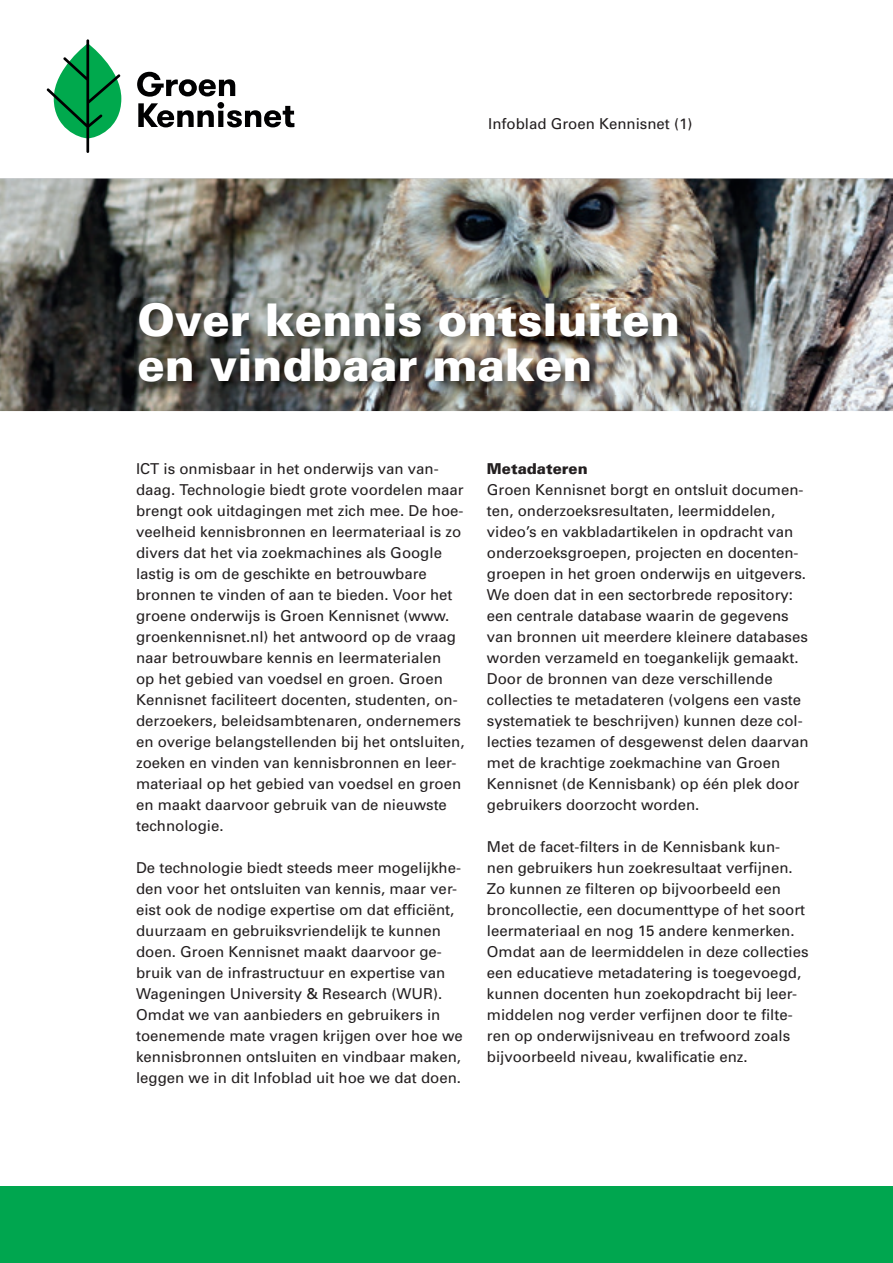
<style>
.page{position:relative;width:893px;height:1263px;background:#fff}
.page>*{position:absolute;margin:0;border:0;box-sizing:border-box;transform-origin:0 0}
.t1{font:900 45px/45px "Univers";color:#fff}
.t2{font:15px/21px "Univers";color:#231f20}
.t3{font:900 15px "Univers";color:#231f20}
</style>
<div class="page">
<img style="left:0;top:179px;width:893px;height:232px">
<svg style="left:47px;top:39px;width:74px;height:114px"></svg>
<svg style="left:137px;top:72px;width:157px;height:55px"></svg>
<img style="left:135px;top:299px;width:555px;height:96px">
<div style="left:0;top:1186px;width:893px;height:77px;background:#00a64f"></div>
<p class="t2" style="left:488px;top:113px;width:206px">Infoblad Groen Kennisnet (1)</p>
<h1 class="t1" style="left:137px;top:297px;width:544px">Over kennis ontsluiten en vindbaar maken</h1>
<p class="t2" style="left:136px;top:458px;width:330px">ICT is onmisbaar in het onderwijs van van&shy;daag. Technologie biedt grote voordelen maar brengt ook uitdagingen met zich mee. De hoe&shy;veelheid kennisbronnen en leermateriaal is zo divers dat het via zoekmachines als Google lastig is om de geschikte en betrouwbare bronnen te vinden of aan te bieden. Voor het groene onderwijs is Groen Kennisnet (www. groenkennisnet.nl) het antwoord op de vraag naar betrouwbare kennis en leermaterialen<br>op het gebied van voedsel en groen. Groen Kennisnet faciliteert docenten, studenten, on&shy;derzoekers, beleidsambtenaren, ondernemers en overige belangstellenden bij het ontsluiten, zoeken en vinden van kennisbronnen en leer&shy;materiaal op het gebied van voedsel en groen en maakt daarvoor gebruik van de nieuwste technologie.</p>
<p class="t2" style="left:136px;top:857px;width:328px">De technologie biedt steeds meer mogelijkhe&shy;den voor het ontsluiten van kennis, maar ver&shy;eist ook de nodige expertise om dat efficiënt, duurzaam en gebruiksvriendelijk te kunnen doen. Groen Kennisnet maakt daarvoor ge&shy;bruik van de infrastructuur en expertise van Wageningen University &amp; Research (WUR).<br>Omdat we van aanbieders en gebruikers in toenemende mate vragen krijgen over hoe we kennisbronnen ontsluiten en vindbaar maken, leggen we in dit Infoblad uit hoe we dat doen.</p>
<p class="t3" style="left:487px;top:459px;width:102px">Metadateren</p>
<p class="t2" style="left:487px;top:479px;width:323px">Groen Kennisnet borgt en ontsluit documen&shy;ten, onderzoeksresultaten, leermiddelen, video’s en vakbladartikelen in opdracht van onderzoeksgroepen, projecten en docenten&shy;groepen in het groen onderwijs en uitgevers.<br>We doen dat in een sectorbrede repository: een centrale database waarin de gegevens van bronnen uit meerdere kleinere databases worden verzameld en toegankelijk gemaakt.<br>Door de bronnen van deze verschillende collecties te metadateren (volgens een vaste systematiek te beschrijven) kunnen deze col&shy;lecties tezamen of desgewenst delen daarvan met de krachtige zoekmachine van Groen Kennisnet (de Kennisbank) op één plek door gebruikers doorzocht worden.</p>
<p class="t2" style="left:487px;top:836px;width:323px">Met de facet-filters in de Kennisbank kun&shy;nen gebruikers hun zoekresultaat verfijnen.<br>Zo kunnen ze filteren op bijvoorbeeld een broncollectie, een documenttype of het soort leermateriaal en nog 15 andere kenmerken.<br>Omdat aan de leermiddelen in deze collecties een educatieve metadatering is toegevoegd, kunnen docenten hun zoekopdracht bij leer&shy;middelen nog verder verfijnen door te filte&shy;ren op onderwijsniveau en trefwoord zoals bijvoorbeeld niveau, kwalificatie enz.</p>
</div>
